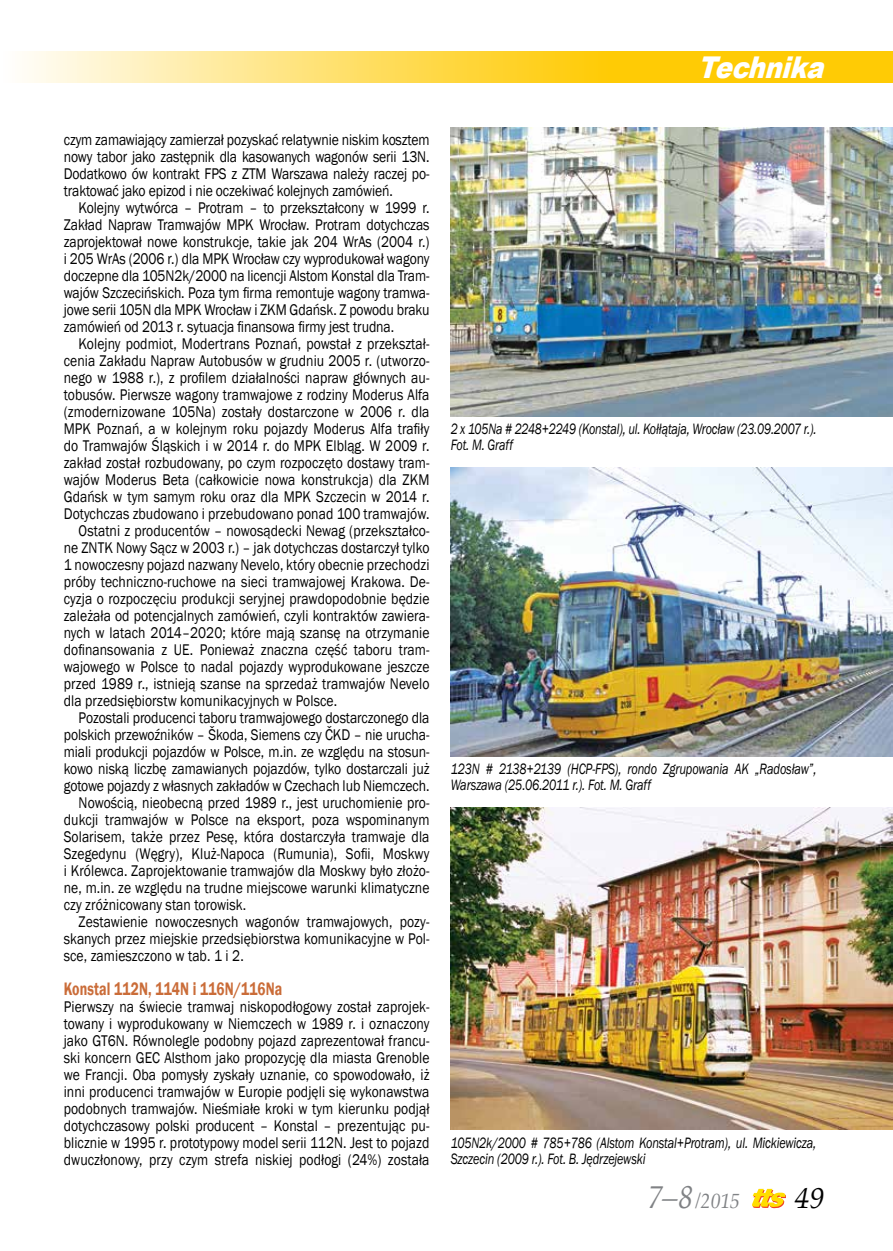
<style>
.page{position:relative;width:893px;height:1251px;background:#fff}
.page>*{position:absolute;margin:0;border:0;box-sizing:border-box;transform-origin:0 0}
.t1{font:italic 900 30px "Arial";color:#fff;scale:.85 1}
.t2{font:italic 30px "Palatino Linotype";color:#000}
.t3{font:italic 21.45px "Palatino Linotype";color:#808285;scale:.91 1}
.t4{font:600 18.6px "Franklin Gothic";letter-spacing:.005em;color:#ca6c38;scale:.75 1}
.t5{font:15.9px/17px "Franklin Gothic";letter-spacing:.005em;color:#000;text-align:justify;scale:.86 1}
.t6{font:italic 15.45px/16.5px "Franklin Gothic";letter-spacing:-.01em;color:#000;scale:.79 1}
.t7{font:italic 15.45px/16.5px "Franklin Gothic";letter-spacing:-.01em;color:#000;scale:.78 1}
.s1{font-size:33px}
</style>
<div class="page">
<svg style="left:24px;top:51px;width:869px;height:32px;background:#ffda52"></svg>
<svg style="left:752px;top:1188px;width:34px;height:19px"></svg>
<img style="left:451px;top:128px;width:442px;height:288px">
<img style="left:451px;top:467px;width:442px;height:289px">
<img style="left:451px;top:807px;width:442px;height:322px">
<h1 class="t1" style="left:698px;top:45px;width:162px">Technika</h1>
<p class="t5" style="left:64px;top:131px;width:427px">czym zamawiający zamierzał pozyskać relatywnie niskim kosztem nowy tabor jako zastępnik dla kasowanych wagonów serii 13N.<br>Dodatkowo ów kontrakt FPS z ZTM Warszawa należy raczej po&shy;traktować jako epizod i nie oczekiwać kolejnych zamówień.</p>
<p class="t5" style="left:64px;top:199px;width:427px;text-indent:15px">Kolejny wytwórca – Protram – to przekształcony w 1999 r.<br>Zakład Napraw Tramwajów MPK Wrocław. Protram dotychczas zaprojektował nowe konstrukcje, takie jak 204 WrAs (2004 r.) i 205 WrAs (2006 r.) dla MPK Wrocław czy wyprodukował wagony doczepne dla 105N2k/2000 na licencji Alstom Konstal dla Tram&shy;wajów Szczecińskich. Poza tym firma remontuje wagony tramwa&shy;jowe serii 105N dla MPK Wrocław i ZKM Gdańsk. Z powodu braku zamówień od 2013 r. sytuacja finansowa firmy jest trudna.</p>
<p class="t5" style="left:79px;top:335px;width:409px">Kolejny podmiot, Modertrans Poznań, powstał z przekształ-</p>
<p class="t5" style="left:64px;top:352px;width:427px">cenia Zakładu Napraw Autobusów w grudniu 2005 r. (utworzo-</p>
<p class="t5" style="left:64px;top:369px;width:427px">nego w 1988 r.), z profilem działalności napraw głównych au-</p>
<p class="t5" style="left:64px;top:386px;width:427px">tobusów. Pierwsze wagony tramwajowe z rodziny Moderus Alfa</p>
<p class="t5" style="left:64px;top:403px;width:427px">(zmodernizowane 105Na) zostały dostarczone w 2006 r. dla</p>
<p class="t5" style="left:64px;top:420px;width:427px">MPK Poznań, a w kolejnym roku pojazdy Moderus Alfa trafiły</p>
<p class="t5" style="left:64px;top:437px;width:427px">do Tramwajów Śląskich i w 2014 r. do MPK Elbląg. W 2009 r.</p>
<p class="t5" style="left:64px;top:454px;width:427px">zakład został rozbudowany, po czym rozpoczęto dostawy tram-</p>
<p class="t5" style="left:64px;top:471px;width:427px">wajów Moderus Beta (całkowicie nowa konstrukcja) dla ZKM</p>
<p class="t5" style="left:64px;top:488px;width:427px">Gdańsk w tym samym roku oraz dla MPK Szczecin w 2014 r.</p>
<p class="t5" style="left:64px;top:505px;width:427px">Dotychczas zbudowano i przebudowano ponad 100 tramwajów.</p>
<p class="t5" style="left:79px;top:522px;width:409px">Ostatni z producentów – nowosądecki Newag (przekształco-</p>
<p class="t5" style="left:64px;top:539px;width:427px">ne ZNTK Nowy Sącz w 2003 r.) – jak dotychczas dostarczył tylko</p>
<p class="t5" style="left:64px;top:556px;width:427px">1 nowoczesny pojazd nazwany Nevelo, który obecnie przechodzi</p>
<p class="t5" style="left:64px;top:573px;width:427px">próby techniczno-ruchowe na sieci tramwajowej Krakowa. De-</p>
<p class="t5" style="left:64px;top:590px;width:427px">cyzja o rozpoczęciu produkcji seryjnej prawdopodobnie będzie</p>
<p class="t5" style="left:64px;top:607px;width:427px">zależała od potencjalnych zamówień, czyli kontraktów zawiera-</p>
<p class="t5" style="left:64px;top:624px;width:427px">nych w latach 2014–2020; które mają szansę na otrzymanie</p>
<p class="t5" style="left:64px;top:641px;width:427px">dofinansowania z UE. Ponieważ znaczna część taboru tram-</p>
<p class="t5" style="left:64px;top:658px;width:427px">wajowego w Polsce to nadal pojazdy wyprodukowane jeszcze</p>
<p class="t5" style="left:64px;top:675px;width:427px">przed 1989 r., istnieją szanse na sprzedaż tramwajów Nevelo</p>
<p class="t5" style="left:64px;top:692px;width:319px">dla przedsiębiorstw komunikacyjnych w Polsce.</p>
<p class="t5" style="left:79px;top:709px;width:409px">Pozostali producenci taboru tramwajowego dostarczonego dla</p>
<p class="t5" style="left:64px;top:726px;width:427px">polskich przewoźników – Škoda, Siemens czy ČKD – nie urucha-</p>
<p class="t5" style="left:64px;top:743px;width:427px">miali produkcji pojazdów w Polsce, m.in. ze względu na stosun-</p>
<p class="t5" style="left:64px;top:760px;width:427px">kowo niską liczbę zamawianych pojazdów, tylko dostarczali już</p>
<p class="t5" style="left:64px;top:777px;width:427px">gotowe pojazdy z własnych zakładów w Czechach lub Niemczech.</p>
<p class="t5" style="left:79px;top:794px;width:409px">Nowością, nieobecną przed 1989 r., jest uruchomienie pro-</p>
<p class="t5" style="left:64px;top:811px;width:427px">dukcji tramwajów w Polsce na eksport, poza wspominanym</p>
<p class="t5" style="left:64px;top:828px;width:427px">Solarisem, także przez Pesę, która dostarczyła tramwaje dla</p>
<p class="t5" style="left:64px;top:845px;width:427px">Szegedynu (Węgry), Kluż-Napoca (Rumunia), Sofii, Moskwy</p>
<p class="t5" style="left:64px;top:862px;width:427px">i Królewca. Zaprojektowanie tramwajów dla Moskwy było złożo-</p>
<p class="t5" style="left:64px;top:879px;width:427px">ne, m.in. ze względu na trudne miejscowe warunki klimatyczne</p>
<p class="t5" style="left:64px;top:896px;width:214px">czy zróżnicowany stan torowisk.</p>
<p class="t5" style="left:79px;top:913px;width:409px">Zestawienie nowoczesnych wagonów tramwajowych, pozy-</p>
<p class="t5" style="left:64px;top:930px;width:427px">skanych przez miejskie przedsiębiorstwa komunikacyjne w Pol-</p>
<p class="t5" style="left:64px;top:947px;width:211px">sce, zamieszczono w tab. 1 i 2.</p>
<p class="t4" style="left:64px;top:976px;width:293px">Konstal 112N, 114N i 116N/116Na</p>
<p class="t5" style="left:64px;top:997px;width:427px">Pierwszy na świecie tramwaj niskopodłogowy został zaprojek&shy;towany i wyprodukowany w Niemczech w 1989 r. i oznaczony jako GT6N. Równolegle podobny pojazd zaprezentował francu&shy;ski koncern GEC Alsthom jako propozycję dla miasta Grenoble we Francji. Oba pomysły zyskały uznanie, co spowodowało, iż inni producenci tramwajów w Europie podjęli się wykonawstwa podobnych tramwajów. Nieśmiałe kroki w tym kierunku podjął dotychczasowy polski producent – Konstal – prezentując pu&shy;blicznie w 1995 r. prototypowy model serii 112N. Jest to pojazd dwuczłonowy, przy czym strefa niskiej podłogi (24%) została</p>
<p class="t7" style="left:451px;top:420px;width:470px">2 x 105Na # 2248+2249 (Konstal), ul. Kołłątaja, Wrocław (23.09.2007 r.).<br>Fot. M. Graff</p>
<p class="t6" style="left:451px;top:760px;width:464px">123N # 2138+2139 (HCP-FPS), rondo Zgrupowania AK „Radosław”,<br>Warszawa (25.06.2011 r.). Fot. M. Graff</p>
<p class="t6" style="left:451px;top:1134px;width:464px">105N2k/2000 # 785+786 (Alstom Konstal+Protram), ul. Mickiewicza,<br>Szczecin (2009 r.). Fot. B. Jędrzejewski</p>
<h2 class="t3" style="left:648px;top:1185px;width:102px"><span class="s1">7–8</span> /2015</h2>
<h1 class="t2" style="left:795px;top:1176px;width:31px">49</h1>
</div>
